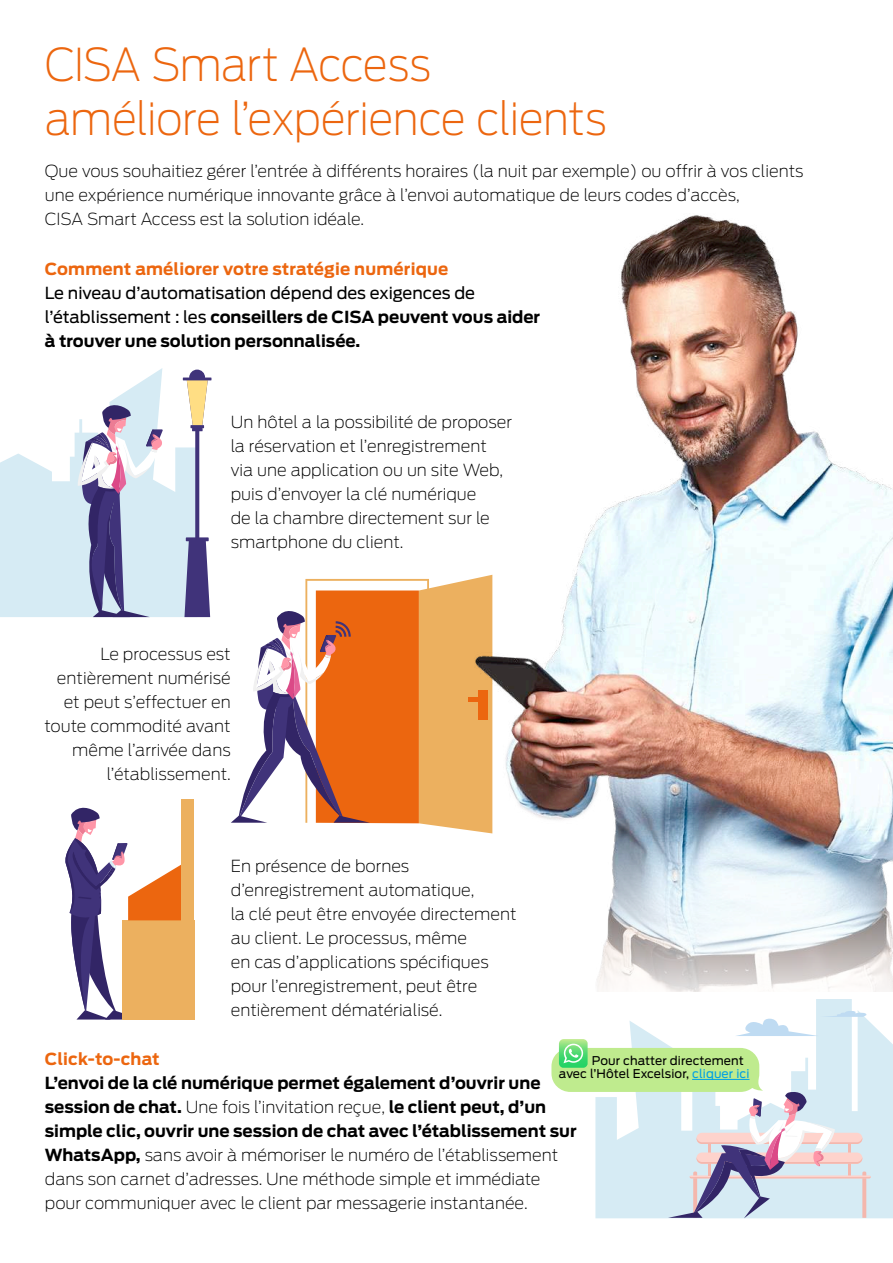
<style>
.page{position:relative;width:893px;height:1263px;background:#fff}
.page>*{position:absolute;margin:0;border:0;box-sizing:border-box;transform-origin:0 0}
.t1{font:200 45px/54px "Antenna";letter-spacing:-.015em;color:#ec660f;scale:.95 1}
.t2{font:200 16.5px/24px "Antenna";color:#000}
.t3{font:700 16.5px/24px "Antenna";color:#000}
.t4{font:700 16.5px "Antenna";letter-spacing:.01em;color:#ec660f}
.t5{font:12px/13.5px "Antenna";letter-spacing:.01em;color:#000}
.s1{font-weight:400}
.s2{font-weight:700}
.s3{color:#009fe3}
</style>
<div class="page">
<div style="left:122px;top:920px;width:72px;height:99px;background:#ecb05f"></div>
<div style="left:182px;top:799px;width:12px;height:127px;background:#ecb05f"></div>
<svg style="left:65px;top:804px;width:117px;height:215px"></svg>
<svg style="left:231px;top:578px;width:167px;height:246px"></svg>
<img style="left:398px;top:215px;width:495px;height:776px">
<svg style="left:816px;top:999px;width:77px;height:219px;fill:#d6ebf4"></svg>
<svg style="left:551px;top:1011px;width:320px;height:207px"></svg>
<svg style="left:0;top:368px;width:197px;height:249px;fill:#d6ebf4"></svg>
<svg style="left:77px;top:401px;width:86px;height:216px"></svg>
<svg style="left:183px;top:370px;width:28px;height:247px"></svg>
<h1 class="t1" style="left:45px;top:36px;width:593px">CISA Smart Access améliore l’expérience clients</h1>
<p class="t2" style="left:45px;top:158px;width:760px">Que vous souhaitiez gérer l’entrée à différents horaires (la nuit par exemple) ou offrir à vos clients une expérience numérique innovante grâce à l’envoi automatique de leurs codes d’accès,<br>CISA Smart Access est la solution idéale.</p>
<p class="t4" style="left:45px;top:257px;width:405px">Comment améliorer votre stratégie numérique</p>
<p class="t3" style="left:45px;top:280px;width:497px"><span class="s1">Le niveau d’automatisation dépend des exigences de l’établissement : les</span> conseillers de CISA peuvent vous aider à trouver une solution personnalisée.</p>
<p class="t2" style="left:231px;top:409px;width:283px">Un hôtel a la possibilité de proposer la réservation et l’enregistrement via une application ou un site Web, puis d’envoyer la clé numérique<br>de la chambre directement sur le smartphone du client.</p>
<p class="t2" style="left:44px;top:641px;width:188px;text-align:right">Le processus est entièrement numérisé et peut s’effectuer en toute commodité avant même l’arrivée dans l’établissement.</p>
<p class="t2" style="left:231px;top:854px;width:287px">En présence de bornes d’enregistrement automatique,<br>la clé peut être envoyée directement au client. Le processus, même<br>en cas d’applications spécifiques pour l’enregistrement, peut être entièrement dématérialisé.</p>
<p class="t4" style="left:45px;top:1047px;width:116px">Click-to-chat</p>
<p class="t2" style="left:45px;top:1070px;width:533px"><span class="s2">L’envoi de la clé numérique permet également d’ouvrir une session de chat.</span> Une fois l’invitation reçue, <span class="s2">le client peut, d’un simple clic, ouvrir une session de chat avec l’établissement sur WhatsApp,</span> sans avoir à mémoriser le numéro de l’établissement dans son carnet d’adresses. Une méthode simple et immédiate pour communiquer avec le client par messagerie instantanée.</p>
<p class="t5" style="left:559px;top:1053px;width:192px;text-indent:33px">Pour chatter directement avec l’Hôtel Excelsior, <span class="s3">cliquer ici</span></p>
</div>
